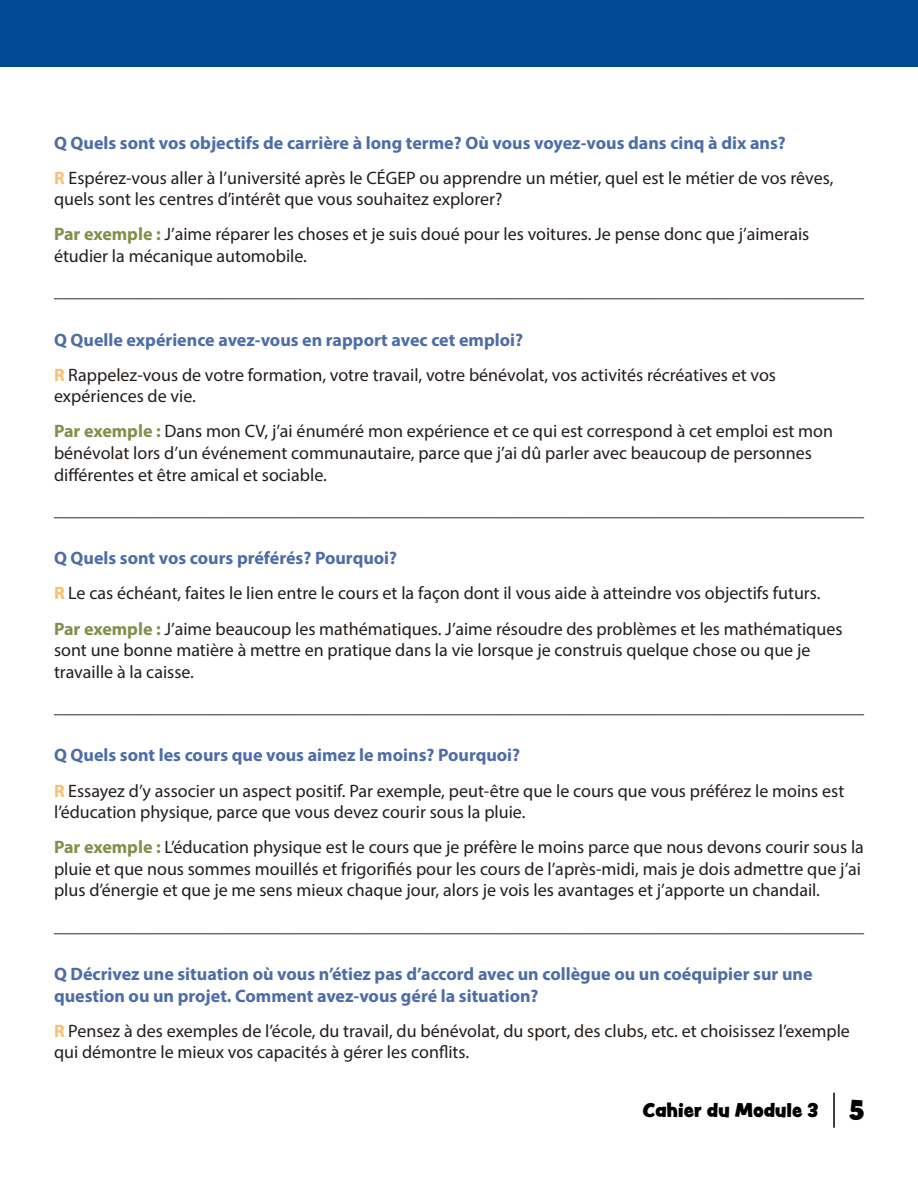
<style>
.page{position:relative;width:918px;height:1188px;background:#fff}
.page>*{position:absolute;margin:0;border:0;box-sizing:border-box;transform-origin:0 0}
.t1{font:21px "Peachy Keen JF";color:#000}
.Body{font:18px/21.6px "Myriad Pro";color:#241e1b}
.Body-2{font:700 18px/21.6px "Myriad Pro";color:#4d6ca8}
.s1{font-weight:700;color:#fdbf70}
.s2{font-weight:700;color:#80904a}
.s3{font-size:30px}
</style>
<div class="page">
<hr style="left:833px;top:1093px;width:2px;height:35px;background:#000">
<div style="left:0;top:0;width:918px;height:67px;background:#014990"></div>
<p class="Body-2" style="left:54px;top:131px;width:733px">Q Quels sont vos objectifs de carrière à long terme? Où vous voyez-vous dans cinq à dix ans?</p>
<p class="Body" style="left:54px;top:166px;width:781px"><span class="s1">R</span> Espérez-vous aller à l’université après le CÉGEP ou apprendre un métier, quel est le métier de vos rêves, quels sont les centres d’intérêt que vous souhaitez explorer?</p>
<p class="Body" style="left:54px;top:223px;width:757px"><span class="s2">Par exemple :</span> J’aime réparer les choses et je suis doué pour les voitures. Je pense donc que j’aimerais étudier la mécanique automobile.</p>
<p class="Body" style="left:54px;top:280px;width:811px">__________________________________________________________________________________________</p>
<p class="Body-2" style="left:54px;top:328px;width:471px">Q Quelle expérience avez-vous en rapport avec cet emploi?</p>
<p class="Body" style="left:54px;top:364px;width:724px"><span class="s1">R</span> Rappelez-vous de votre formation, votre travail, votre bénévolat, vos activités récréatives et vos expériences de vie.</p>
<p class="Body" style="left:54px;top:420px;width:781px"><span class="s2">Par exemple :</span> Dans mon CV, j’ai énuméré mon expérience et ce qui est correspond à cet emploi est mon bénévolat lors d’un événement communautaire, parce que j’ai dû parler avec beaucoup de personnes différentes et être amical et sociable.</p>
<p class="Body" style="left:54px;top:499px;width:811px">__________________________________________________________________________________________</p>
<p class="Body-2" style="left:54px;top:547px;width:345px">Q Quels sont vos cours préférés? Pourquoi?</p>
<p class="Body" style="left:54px;top:582px;width:768px"><span class="s1">R</span> Le cas échéant, faites le lien entre le cours et la façon dont il vous aide à atteindre vos objectifs futurs.</p>
<p class="Body" style="left:54px;top:617px;width:790px"><span class="s2">Par exemple :</span> J’aime beaucoup les mathématiques. J’aime résoudre des problèmes et les mathématiques sont une bonne matière à mettre en pratique dans la vie lorsque je construis quelque chose ou que je travaille à la caisse.</p>
<p class="Body" style="left:54px;top:696px;width:811px">__________________________________________________________________________________________</p>
<p class="Body-2" style="left:54px;top:744px;width:468px">Q Quels sont les cours que vous aimez le moins? Pourquoi?</p>
<p class="Body" style="left:54px;top:779px;width:792px"><span class="s1">R</span> Essayez d’y associer un aspect positif. Par exemple, peut-être que le cours que vous préférez le moins est l’éducation physique, parce que vous devez courir sous la pluie.</p>
<p class="Body" style="left:54px;top:836px;width:811px"><span class="s2">Par exemple :</span> L’éducation physique est le cours que je préfère le moins parce que nous devons courir sous la pluie et que nous sommes mouillés et frigorifiés pour les cours de l’après-midi, mais je dois admettre que j’ai plus d’énergie et que je me sens mieux chaque jour, alors je vois les avantages et j’apporte un chandail.</p>
<p class="Body" style="left:54px;top:914px;width:811px">__________________________________________________________________________________________</p>
<p class="Body-2" style="left:54px;top:963px;width:760px">Q Décrivez une situation où vous n’étiez pas d’accord avec un collègue ou un coéquipier sur une question ou un projet. Comment avez-vous géré la situation?</p>
<p class="Body" style="left:54px;top:1020px;width:798px"><span class="s1">R</span> Pensez à des exemples de l’école, du travail, du bénévolat, du sport, des clubs, etc. et choisissez l’exemple qui démontre le mieux vos capacités à gérer les conflits.</p>
<p class="t1" style="left:643px;top:1097px;width:223px">Cahier du Module 3 <span class="s3">5</span></p>
</div>
